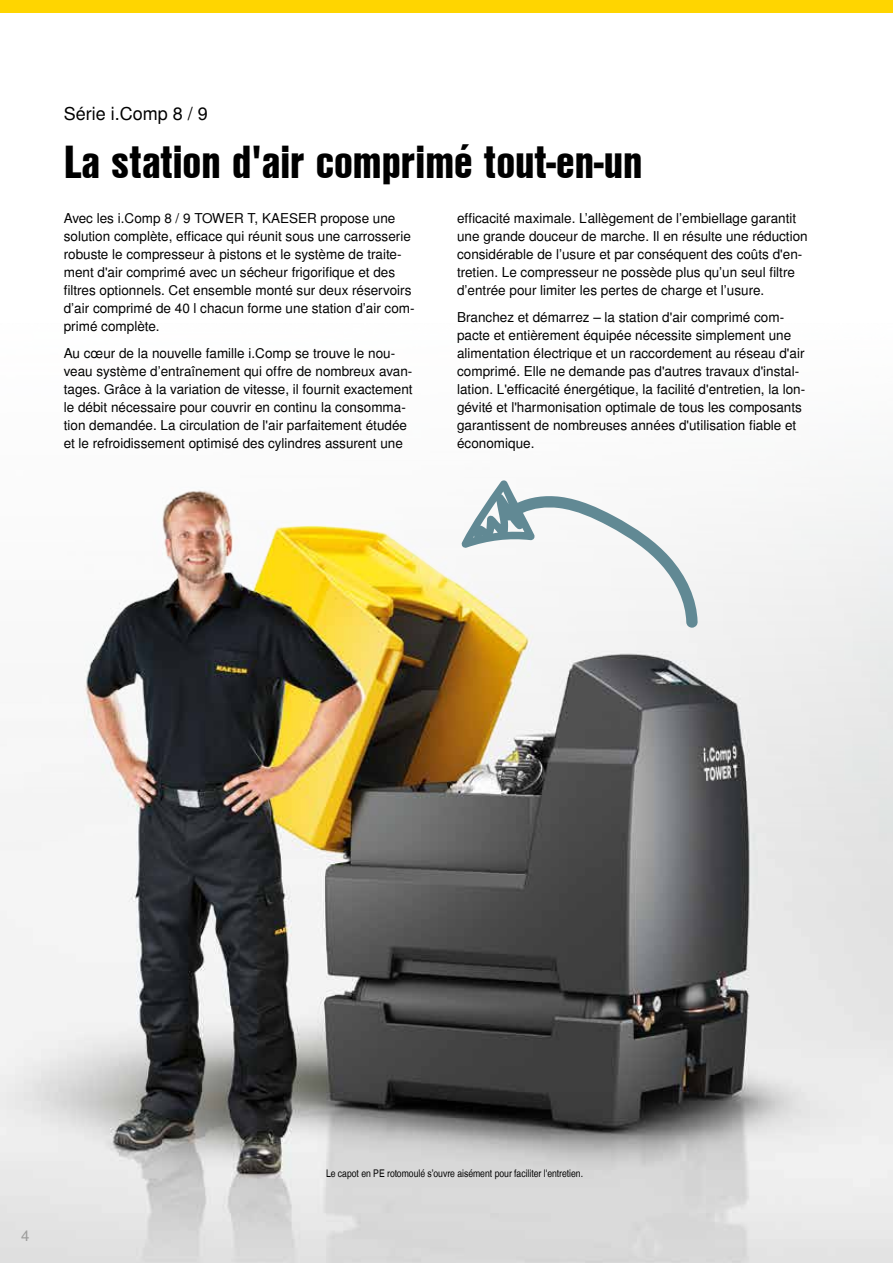
<style>
.page{position:relative;width:893px;height:1263px;background:#fff}
.page>*{position:absolute;margin:0;border:0;box-sizing:border-box;transform-origin:0 0}
.t1{font:45px "Nimbus San L Bla Con";color:#000}
.t2{font:18px "Nimbus San L";color:#000}
.t3{font:15px "Nimbus San L";color:#9d9d9c}
.t4{font:13.5px/18px "Nimbus San L";color:#000}
.t5{font:10.5px "Nimbus San L Reg Con";color:#000}
</style>
<div class="page">
<img style="left:0;top:482px;width:893px;height:781px">
<div style="left:0;top:0;width:893px;height:13px;background:#ffd500"></div>
<svg style="left:461px;top:480px;width:237px;height:148px"></svg>
<h2 class="t2" style="left:64px;top:103px;width:146px">Série i.Comp 8 / 9</h2>
<h1 class="t1" style="left:64px;top:128px;width:580px">La station d'air comprimé tout-en-un</h1>
<p class="t4" style="left:457px;top:210px;width:352px">efficacité maximale. L’allègement de l’embiellage garantit une grande douceur de marche. Il en résulte une réduction considérable de l’usure et par conséquent des coûts d'en&shy;tretien. Le compresseur ne possède plus qu’un seul filtre d’entrée pour limiter les pertes de charge et l’usure.</p>
<p class="t4" style="left:457px;top:309px;width:350px">Branchez et démarrez – la station d'air comprimé com&shy;pacte et entièrement équipée nécessite simplement une alimentation électrique et un raccordement au réseau d'air comprimé. Elle ne demande pas d'autres travaux d'instal&shy;lation. L'efficacité énergétique, la facilité d'entretien, la lon&shy;gévité et l'harmonisation optimale de tous les composants garantissent de nombreuses années d'utilisation fiable et économique.</p>
<p class="t4" style="left:64px;top:210px;width:352px">Avec les i.Comp 8 / 9 TOWER T, KAESER propose une solution complète, efficace qui réunit sous une carrosserie robuste le compresseur à pistons et le système de traite&shy;ment d'air comprimé avec un sécheur frigorifique et des filtres optionnels. Cet ensemble monté sur deux réservoirs d’air comprimé de 40 l chacun forme une station d’air com&shy;primé complète.</p>
<p class="t4" style="left:64px;top:345px;width:350px">Au cœur de la nouvelle famille i.Comp se trouve le nou&shy;veau système d’entraînement qui offre de nombreux avan&shy;tages. Grâce à la variation de vitesse, il fournit exactement le débit nécessaire pour couvrir en continu la consomma&shy;tion demandée. La circulation de l'air parfaitement étudée et le refroidissement optimisé des cylindres assurent une</p>
<p class="t3" style="left:21px;top:1226px;width:10px">4</p>
<p class="t5" style="left:326px;top:1167px;width:259px">Le capot en PE rotomoulé s’ouvre aisément pour faciliter l'entretien.</p>
</div>
